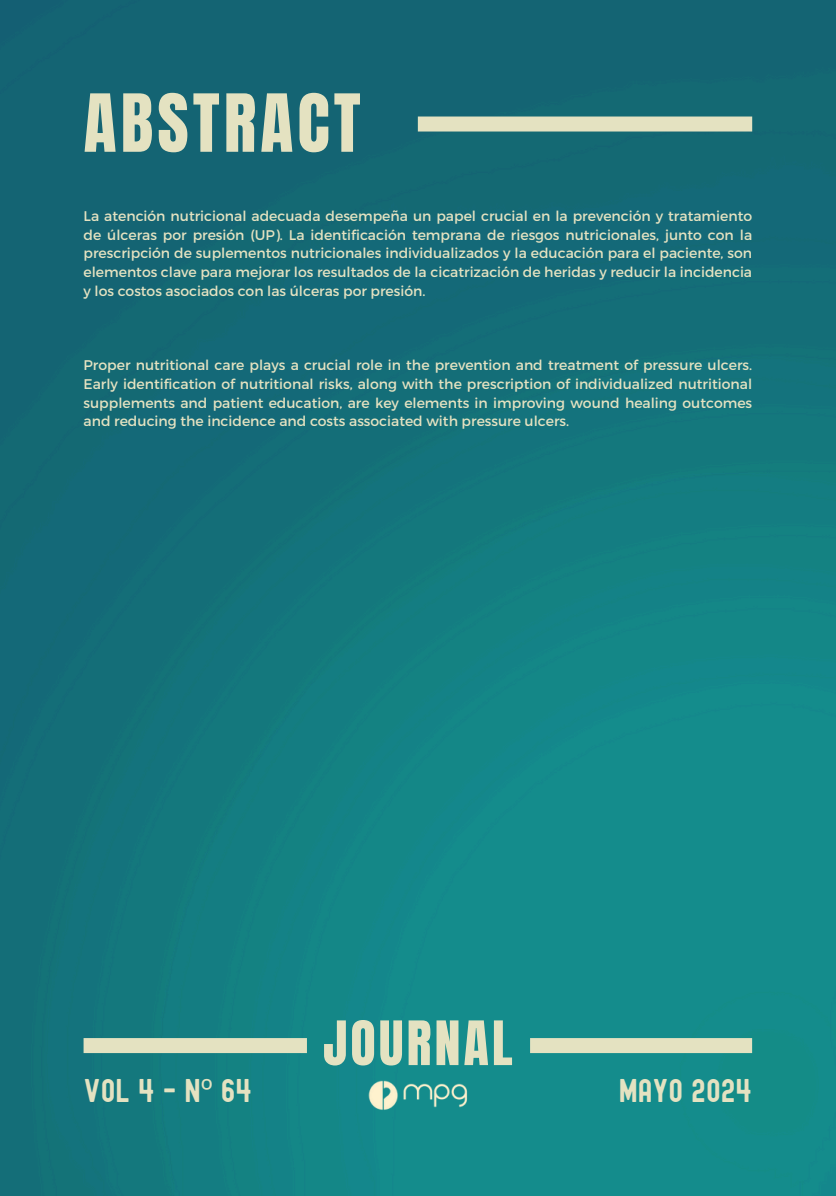
<style>
.page{position:relative;width:836px;height:1196px;background:#fff}
.page>*{position:absolute;margin:0;border:0;box-sizing:border-box;transform-origin:0 0}
.t1{font:68px "Anton";letter-spacing:.06em;color:#e4e2c1}
.t2{font:52px "Anton";letter-spacing:.06em;color:#e4e2c1}
.t3{font:32px "Edmund";color:#e4e2c1}
.t4{font:14px/18.6px "Montserrat";color:#e4e2c1;text-align:justify}
.s1{font-family:"Noto Sans"}
</style>
<div class="page">
<img style="left:0;top:0;width:836px;height:1195px">
<div style="left:84px;top:1038px;width:223px;height:15px;background:#e4e2c1"></div>
<div style="left:530px;top:1038px;width:222px;height:15px;background:#e4e2c1"></div>
<div style="left:418px;top:116px;width:334px;height:15px;background:#e4e2c1"></div>
<img style="left:367px;top:1079px;width:101px;height:33px">
<p class="t1" style="left:84px;top:74px;width:278px">ABSTRACT</p>
<p class="t4" style="left:84px;top:206px;width:670px">La atención nutricional adecuada desempeña un papel crucial en la prevención y tratamiento de úlceras por presión (UP). La identificación temprana de riesgos nutricionales, junto con la prescripción de suplementos nutricionales individualizados y la educación para el paciente, son elementos clave para mejorar los resultados de la cicatrización de heridas y reducir la incidencia y los costos asociados con las úlceras por presión.</p>
<h3 class="t4" style="left:84px;top:355px;width:670px">Proper nutritional care plays a crucial role in the prevention and treatment of pressure ulcers.<br>Early identification of nutritional risks, along with the prescription of individualized nutritional supplements and patient education, are key elements in improving wound healing outcomes and reducing the incidence and costs associated with pressure ulcers.</h3>
<h1 class="t2" style="left:323px;top:1005px;width:191px">JOURNAL</h1>
<h2 class="t3" style="left:84px;top:1076px;width:170px">VOL 4 - N<span class="s1">º</span> 64</h2>
<p class="t3" style="left:618px;top:1076px;width:135px">MAYO 2024</p>
</div>
